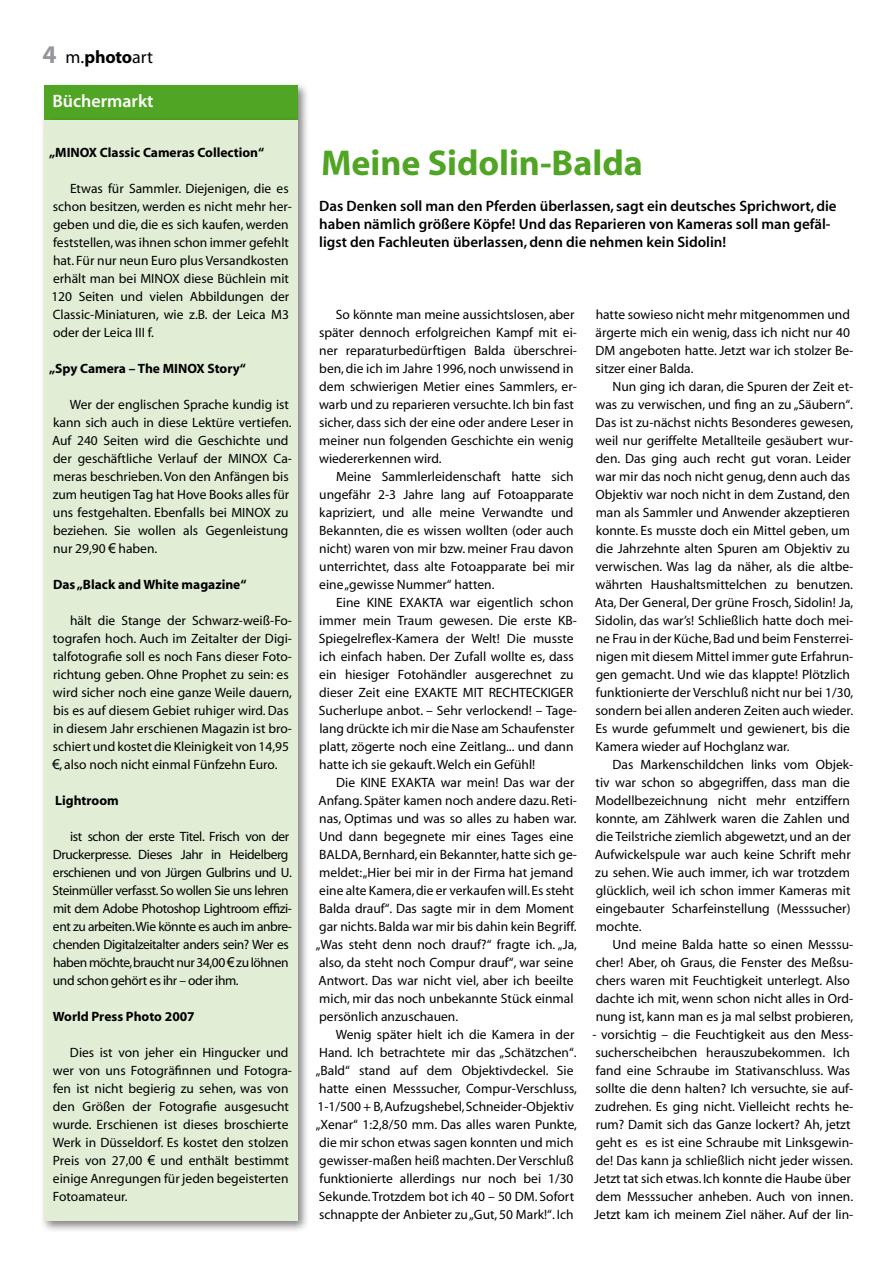
<style>
.page{position:relative;width:893px;height:1263px;background:#fff}
.page>*{position:absolute;margin:0;border:0;box-sizing:border-box;transform-origin:0 0}
.t1{font:36px "Myriad MM 700 600";letter-spacing:.04em;color:#51a524}
.t2{font:18px "Myriad MM 400 600";color:#000}
.t3{font:18px "Myriad MM 565 600";letter-spacing:.02em;color:#fff}
.t4{font:15px/18px "Myriad MM 565 600";letter-spacing:.015em;color:#000}
.t5{font:13.5px/18px "Myriad";color:#000}
.t6{font:13.5px/18px "Myriad";letter-spacing:-.03em;color:#000}
.t7{font:700 13.5px "Myriad";color:#000}
.s1{font-family:"Myriad MM 700 600";font-size:25.5px;color:#96969c}
.s2{font-family:"Myriad MM 700 600"}
.s3{font-family:"Arial"}
</style>
<div class="page">
<div style="left:40px;top:81px;width:277px;height:58px;background:#000;opacity:.5"></div>
<div style="left:44px;top:85px;width:254px;height:35px;background:#51a524"></div>
<div style="left:40px;top:116px;width:285px;height:1135px;background:#000;opacity:.5"></div>
<div style="left:44px;top:120px;width:254px;height:1100px;background:#e2edd6"></div>
<h2 class="t2" style="left:43px;top:48px;width:112px"><span class="s1">4</span> m.<span class="s2">photo</span>art</h2>
<h2 class="t3" style="left:53px;top:92px;width:102px">Büchermarkt</h2>
<p class="t7" style="left:49px;top:146px;width:217px">„MINOX Classic Cameras Collection“</p>
<p class="t5" style="left:51px;top:180px;width:242px;text-indent:19px">Etwas für Sammler. Diejenigen, die es schon besitzen, werden es nicht mehr her&shy;geben und die, die es sich kaufen, werden feststellen, was ihnen schon immer gefehlt hat. Für nur neun Euro plus Versandkosten erhält man bei MINOX diese Büchlein mit 120 Seiten und vielen Abbildungen der Classic-Miniaturen, wie z.B. der Leica M3 oder der Leica III f.</p>
<p class="t7" style="left:49px;top:362px;width:198px">„Spy Camera – The MINOX Story“</p>
<p class="t5" style="left:52px;top:396px;width:241px;text-indent:18px">Wer der englischen Sprache kundig ist kann sich auch in diese Lektüre vertiefen.<br>Auf 240 Seiten wird die Geschichte und der geschäftliche Verlauf der MINOX Ca&shy;meras beschrieben. Von den Anfängen bis zum heutigen Tag hat Hove Books alles für uns festgehalten. Ebenfalls bei MINOX zu beziehen. Sie wollen als Gegenleistung nur 29,90 <span class="s3">€</span> haben.</p>
<p class="t7" style="left:53px;top:577px;width:195px">Das „Black and White magazine“</p>
<p class="t5" style="left:52px;top:612px;width:241px;text-indent:18px">hält die Stange der Schwarz-weiß-Fo&shy;tografen hoch. Auch im Zeitalter der Digi&shy;talfotografie soll es noch Fans dieser Foto&shy;richtung geben. Ohne Prophet zu sein: es wird sicher noch eine ganze Weile dauern, bis es auf diesem Gebiet ruhiger wird. Das in diesem Jahr erschienen Magazin ist bro&shy;schiert und kostet die Kleinigkeit von 14,95 <span class="s3">€</span>, also noch nicht einmal Fünfzehn Euro.</p>
<p class="t7" style="left:55px;top:793px;width:65px">Lightroom</p>
<p class="t6" style="left:53px;top:828px;width:241px;text-indent:17px">ist schon der erste Titel. Frisch von der Druckerpresse. Dieses Jahr in Heidelberg erschienen und von Jürgen Gulbrins und U.<br>Steinmüller verfasst. So wollen Sie uns lehren mit dem Adobe Photoshop Lightroom effizi&shy;ent zu arbeiten.Wie könnte es auch im anbre&shy;chenden Digitalzeitalter anders sein? Wer es haben möchte,braucht nur 34,00 <span class="s3">€</span> zu löhnen und schon gehört es ihr – oder ihm.</p>
<p class="t7" style="left:53px;top:1009px;width:143px">World Press Photo 2007</p>
<p class="t5" style="left:53px;top:1044px;width:241px;text-indent:17px">Dies ist von jeher ein Hingucker und wer von uns Fotogräfinnen und Fotogra&shy;fen ist nicht begierig zu sehen, was von den Größen der Fotografie ausgesucht wurde. Erschienen ist dieses broschierte Werk in Düsseldorf. Es kostet den stolzen Preis von 27,00 <span class="s3">€</span> und enthält bestimmt einige Anregungen für jeden begeisterten Fotoamateur.</p>
<h1 class="t1" style="left:321px;top:146px;width:322px">Meine Sidolin-Balda</h1>
<p class="t4" style="left:319px;top:198px;width:519px">Das Denken soll man den Pferden überlassen, sagt ein deutsches Sprichwort, die haben nämlich größere Köpfe! Und das Reparieren von Kameras soll man gefäl&shy;ligst den Fachleuten überlassen, denn die nehmen kein Sidolin!</p>
<p class="t5" style="left:319px;top:306px;width:259px;text-indent:17px">So könnte man meine aussichtslosen, aber später dennoch erfolgreichen Kampf mit ei&shy;ner reparaturbedürftigen Balda überschrei&shy;ben, die ich im Jahre 1996, noch unwissend in dem schwierigen Metier eines Sammlers, er&shy;warb und zu reparieren versuchte. Ich bin fast sicher, dass sich der eine oder andere Leser in meiner nun folgenden Geschichte ein wenig wiedererkennen wird.</p>
<p class="t5" style="left:319px;top:468px;width:257px;text-align:justify;text-indent:17px">Meine Sammlerleidenschaft hatte sich ungefähr 2-3 Jahre lang auf Fotoapparate kapriziert, und alle meine Verwandte und Bekannten, die es wissen wollten (oder auch nicht) waren von mir bzw. meiner Frau davon unterrichtet, dass alte Fotoapparate bei mir eine „gewisse Nummer“ hatten.</p>
<p class="t5" style="left:319px;top:594px;width:260px;text-indent:17px">Eine KINE EXAKTA war eigentlich schon immer mein Traum gewesen. Die erste KB-Spiegelreflex-Kamera der Welt! Die musste ich einfach haben. Der Zufall wollte es, dass ein hiesiger Fotohändler ausgerechnet zu dieser Zeit eine EXAKTE MIT RECHTECKIGER Sucherlupe anbot. – Sehr verlockend! – Tage&shy;lang drückte ich mir die Nase am Schaufenster platt, zögerte noch eine Zeitlang... und dann hatte ich sie gekauft. Welch ein Gefühl!</p>
<p class="t5" style="left:316px;top:774px;width:263px;text-indent:21px">Die KINE EXAKTA war mein! Das war der Anfang. Später kamen noch andere dazu. Reti&shy;nas, Optimas und was so alles zu haben war.<br>Und dann begegnete mir eines Tages eine BALDA, Bernhard, ein Bekannter, hatte sich ge&shy;meldet: „Hier bei mir in der Firma hat jemand eine alte Kamera, die er verkaufen will. Es steht Balda drauf“. Das sagte mir in dem Moment gar nichts. Balda war mir bis dahin kein Begriff. „Was steht denn noch drauf?“ fragte ich. „Ja, also, da steht noch Compur drauf“, war seine Antwort. Das war nicht viel, aber ich beeilte mich, mir das noch unbekannte Stück einmal persönlich anzuschauen.</p>
<p class="t5" style="left:316px;top:1026px;width:263px;text-indent:20px">Wenig später hielt ich die Kamera in der Hand. Ich betrachtete mir das „Schätzchen“. „Bald“ stand auf dem Objektivdeckel. Sie hatte einen Messsucher, Compur-Verschluss, 1-1/500 + B, Aufzugshebel, Schneider-Objektiv „Xenar“ 1:2,8/50 mm. Das alles waren Punkte, die mir schon etwas sagen konnten und mich gewisser-maßen heiß machten. Der Verschluß funktionierte allerdings nur noch bei 1/30<br>Sekunde. Trotzdem bot ich 40 – 50 DM. Sofort schnappte der Anbieter zu „Gut, 50 Mark!“. Ich</p>
<p class="t5" style="left:595px;top:306px;width:259px">hatte sowieso nicht mehr mitgenommen und ärgerte mich ein wenig, dass ich nicht nur 40<br>DM angeboten hatte. Jetzt war ich stolzer Be&shy;sitzer einer Balda.</p>
<p class="t5" style="left:595px;top:378px;width:260px;text-indent:18px">Nun ging ich daran, die Spuren der Zeit et&shy;was zu verwischen, und fing an zu „Säubern“.<br>Das ist zu-nächst nichts Besonderes gewesen, weil nur geriffelte Metallteile gesäubert wur&shy;den. Das ging auch recht gut voran. Leider war mir das noch nicht genug, denn auch das Objektiv war noch nicht in dem Zustand, den man als Sammler und Anwender akzeptieren konnte. Es musste doch ein Mittel geben, um die Jahrzehnte alten Spuren am Objektiv zu verwischen. Was lag da näher, als die altbe&shy;währten Haushaltsmittelchen zu benutzen.<br>Ata, Der General, Der grüne Frosch, Sidolin! Ja, Sidolin, das war’s! Schließlich hatte doch mei&shy;ne Frau in der Küche, Bad und beim Fensterrei&shy;nigen mit diesem Mittel immer gute Erfahrun&shy;gen gemacht. Und wie das klappte! Plötzlich funktionierte der Verschluß nicht nur bei 1/30, sondern bei allen anderen Zeiten auch wieder.<br>Es wurde gefummelt und gewienert, bis die Kamera wieder auf Hochglanz war.</p>
<p class="t5" style="left:595px;top:756px;width:260px;text-indent:18px">Das Markenschildchen links vom Objek&shy;tiv war schon so abgegriffen, dass man die Modellbezeichnung nicht mehr entziffern konnte, am Zählwerk waren die Zahlen und die Teilstriche ziemlich abgewetzt, und an der Aufwickelspule war auch keine Schrift mehr zu sehen. Wie auch immer, ich war trotzdem glücklich, weil ich schon immer Kameras mit eingebauter Scharfeinstellung (Messsucher) mochte.</p>
<p class="t5" style="left:596px;top:936px;width:259px;text-indent:17px">Und meine Balda hatte so einen Messsu&shy;cher! Aber, oh Graus, die Fenster des Meßsu&shy;chers waren mit Feuchtigkeit unterlegt. Also dachte ich mit, wenn schon nicht alles in Ord&shy;nung ist, kann man es ja mal selbst probieren,</p>
<p class="t5" style="left:592px;top:1026px;width:262px">- vorsichtig – die Feuchtigkeit aus den Mess&shy;sucherscheibchen herauszubekommen. Ich fand eine Schraube im Stativanschluss. Was sollte die denn halten? Ich versuchte, sie auf&shy;zudrehen. Es ging nicht. Vielleicht rechts he&shy;rum? Damit sich das Ganze lockert? Ah, jetzt geht es es ist eine Schraube mit Linksgewin&shy;de! Das kann ja schließlich nicht jeder wissen.<br>Jetzt tat sich etwas. Ich konnte die Haube über dem Messsucher anheben. Auch von innen.<br>Jetzt kam ich meinem Ziel näher. Auf der lin-</p>
</div>
